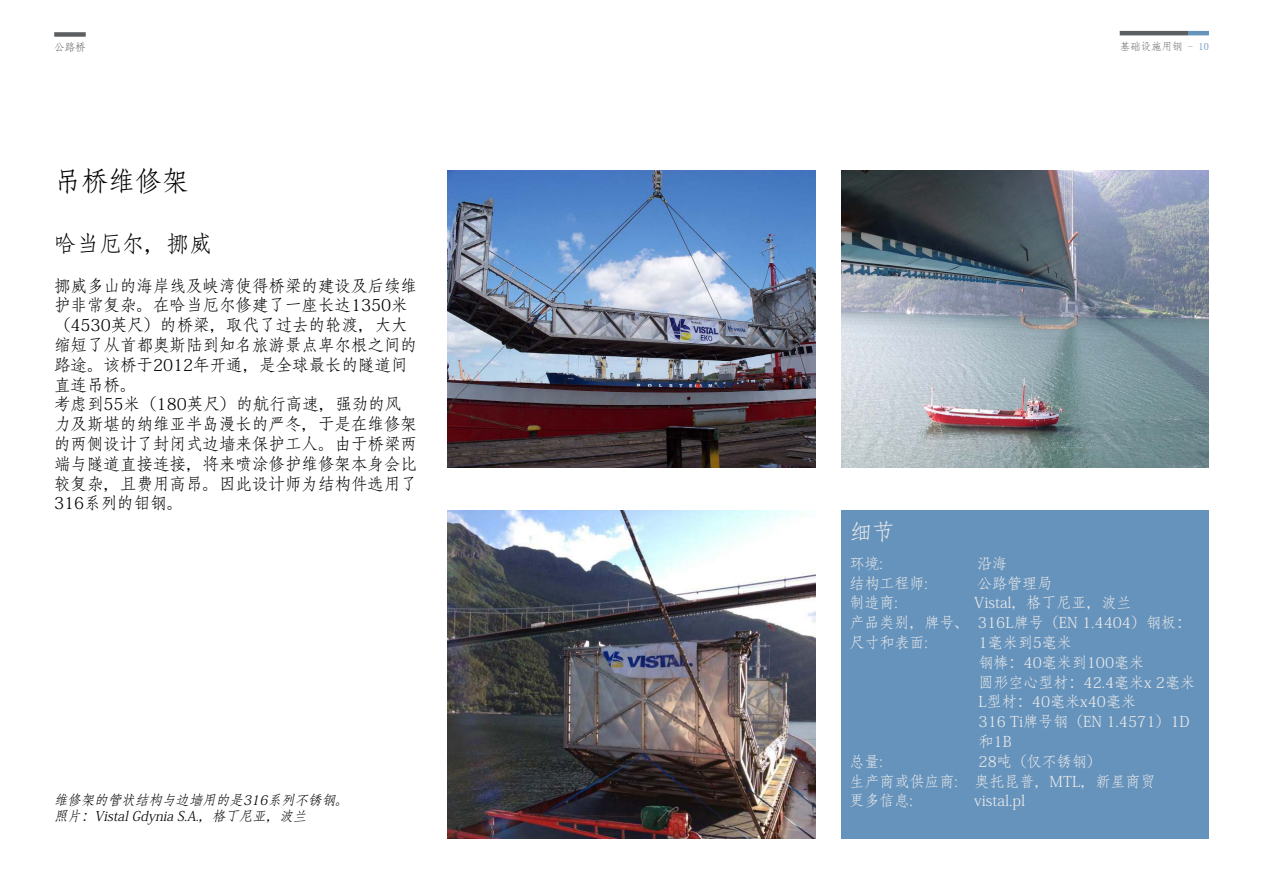
<style>
.page{position:relative;width:1263px;height:893px;background:#fff}
.page>*{position:absolute;margin:0;border:0;box-sizing:border-box;transform-origin:0 0}
._02_Header_1{font:27px "Adobe Fangsong Std";color:#000}
._02_Header_2{font:22.5px "Adobe Fangsong Std";color:#000}
._02_Header_2-2{font:22.5px "Adobe Fangsong Std";color:#eaeaea}
._03_Body_text{font:16.5px/19.8px "Adobe Fangsong Std";color:#000}
._03_Body_text-2{font:15px/19.8px "Adobe Fangsong Std";color:#eaeaea}
._04_Pictures{font:italic 13.5px/16.2px "Adobe Fangsong Std";color:#000}
.t1{font:10.5px "Fang Song";color:#5c5f61}
.Naam_CEO{font:10.5px "Adobe Fangsong Std";color:#5c5f61}
.s1{color:#6693bc}
</style>
<div class="page">
<hr style="left:1120px;top:31px;width:68px;height:4px;background:#5c5f61">
<hr style="left:1188px;top:31px;width:21px;height:4px;background:#6693bc">
<div style="left:841px;top:510px;width:368px;height:329px;background:#6693bc"></div>
<div style="left:54px;top:32px;width:32px;height:5px;background:#5c5f61"></div>
<img style="left:841px;top:171px;width:368px;height:297px">
<img style="left:447px;top:510px;width:368px;height:329px">
<img style="left:447px;top:170px;width:368px;height:298px">
<p class="Naam_CEO" style="left:54px;top:41px;width:33px">公路桥</p>
<p class="_02_Header_1" style="left:54px;top:164px;width:136px">吊桥维修架</p>
<p class="_02_Header_2" style="left:54px;top:230px;width:159px">哈当厄尔，挪威</p>
<p class="_03_Body_text" style="left:54px;top:276px;width:364px">挪威多山的海岸线及峡湾使得桥梁的建设及后续维护非常复杂。在哈当厄尔修建了一座长达1350米（4530英尺）的桥梁，取代了过去的轮渡，大大缩短了从首都奥斯陆到知名旅游景点卑尔根之间的路途。该桥于2012年开通，是全球最长的隧道间直连吊桥。</p>
<p class="_03_Body_text" style="left:54px;top:395px;width:364px">考虑到55米（180英尺）的航行高速，强劲的风力及斯堪的纳维亚半岛漫长的严冬，于是在维修架的两侧设计了封闭式边墙来保护工人。由于桥梁两端与隧道直接连接，将来喷涂修护维修架本身会比较复杂，且费用高昂。因此设计师为结构件选用了<br>316系列的钼钢。</p>
<p class="_04_Pictures" style="left:54px;top:792px;width:299px">维修架的管状结构与边墙用的是316系列不锈钢。照片：VistalGdynia S.A.，格丁尼亚，波兰</p>
<p class="t1" style="left:1120px;top:41px;width:91px">基础设施用钢 <span class="s1">- 10</span></p>
<p class="_02_Header_2-2" style="left:849px;top:518px;width:46px">细节</p>
<p class="_03_Body_text-2" style="left:849px;top:554px;width:35px">环境:</p>
<p class="_03_Body_text-2" style="left:977px;top:554px;width:31px">沿海</p>
<p class="_03_Body_text-2" style="left:849px;top:573px;width:80px">结构工程师:</p>
<p class="_03_Body_text-2" style="left:977px;top:573px;width:76px">公路管理局</p>
<p class="_03_Body_text-2" style="left:849px;top:593px;width:50px">制造商:</p>
<p class="_03_Body_text-2" style="left:849px;top:593px;width:343px;text-indent:125px">Vistal，格丁尼亚，波兰<br>产品类别，牌号、 316L牌号（EN 1.4404）钢板：尺寸和表面:</p>
<p class="_03_Body_text-2" style="left:978px;top:633px;width:95px">1毫米到5毫米</p>
<p class="_03_Body_text-2" style="left:978px;top:653px;width:167px">钢棒：40毫米到100毫米</p>
<p class="_03_Body_text-2" style="left:978px;top:672px;width:218px">圆形空心型材：42.4毫米x 2毫米</p>
<p class="_03_Body_text-2" style="left:978px;top:692px;width:159px">L型材：40毫米x40毫米</p>
<p class="_03_Body_text-2" style="left:978px;top:712px;width:213px">316 Ti牌号钢（EN 1.4571）1D和1B</p>
<p class="_03_Body_text-2" style="left:849px;top:752px;width:35px">总量:</p>
<p class="_03_Body_text-2" style="left:978px;top:752px;width:125px">28吨（仅不锈钢）</p>
<p class="_03_Body_text-2" style="left:849px;top:771px;width:307px">生产商或供应商: 奥托昆普，MTL，新星商贸更多信息:</p>
<p class="_03_Body_text-2" style="left:974px;top:791px;width:52px">vistal.pl</p>
</div>
